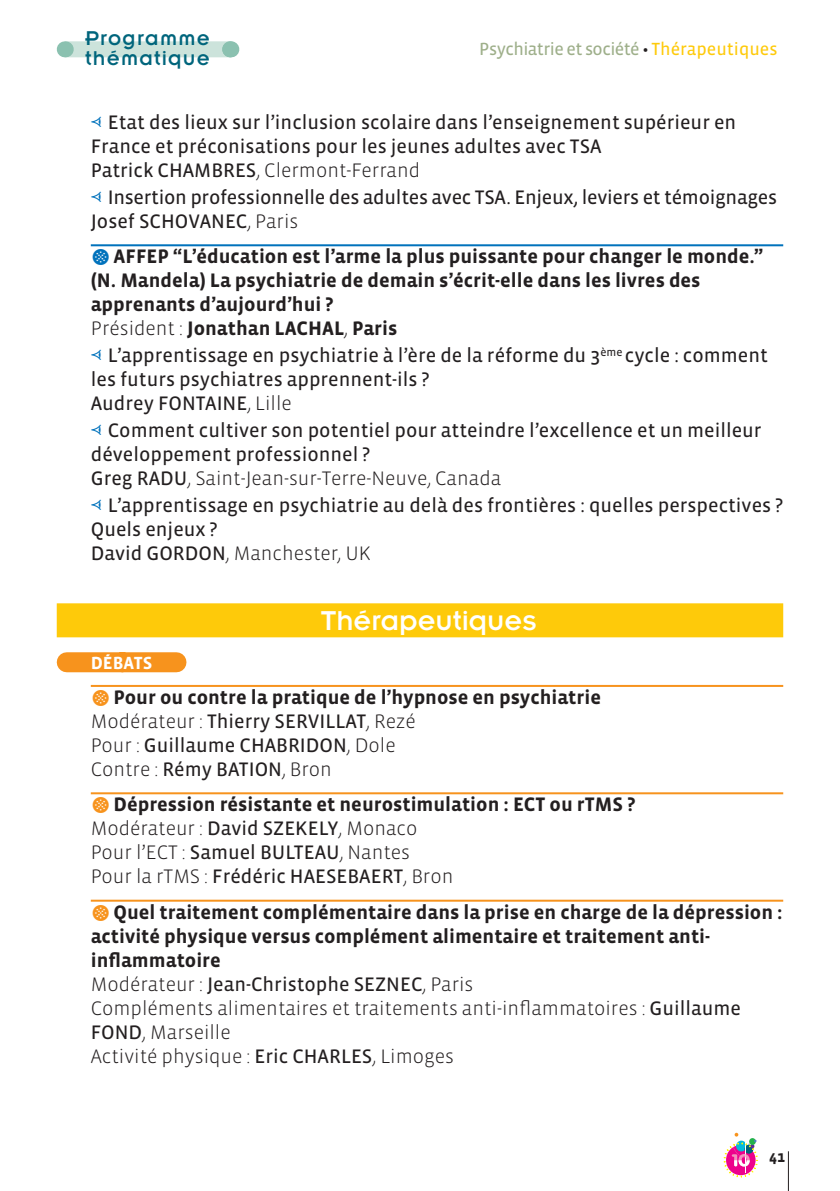
<style>
.page{position:relative;width:840px;height:1191px;background:#fff}
.page>*{position:absolute;margin:0;border:0;box-sizing:border-box;transform-origin:0 0}
.t1{font:30px "Insignia";color:#fff}
.t2{font:22px/20px "Insignia";letter-spacing:.055em;color:#00657c}
.t3{font:20px/24px "Vista Sans Reg";color:#231f20}
.t4{font:700 20px/24px "Vista Sans";color:#231f20}
.t5{font:300 20px/24px "Vista Sans";color:#231f20}
.t6{font:18px "Vista Sans Reg";letter-spacing:-.03em;color:#9eaf8a}
.t7{font:700 18px "Vista Sans";color:#fff}
.t8{font:700 16px "Vista Sans";color:#231f20}
.s1{color:#231f20}
.s2{color:#feca0a}
.s3{font-family:"Mini Pics Digidings";color:#0072bc}
.s4{font-family:"Vista Sans Reg";font-weight:400}
.s5{font-family:"Vista Sans";font-weight:300}
.s6{font-family:"Button Bonus Circle Negative";font-weight:400;color:#0072bc}
.s7{font-weight:300}
.s8{font-family:"Button Bonus Circle Negative";font-weight:400;color:#f7931d}
</style>
<div class="page">
<hr style="left:787px;top:1151px;width:1px;height:40px;background:#231f20">
<svg style="left:723px;top:1132px;width:36px;height:45px"></svg>
<div style="left:65px;top:41px;width:165px;height:16px;background:#cce3db"></div>
<svg style="left:65px;top:41px;width:1px;height:16px"></svg>
<svg style="left:147px;top:41px;width:84px;height:16px"></svg>
<hr style="left:91px;top:244px;width:691px;height:2px;background:#0072bc">
<div style="left:57px;top:603px;width:725px;height:34px;background:#feca0a"></div>
<div style="left:67px;top:652px;width:109px;height:20px;background:#f7931d"></div>
<hr style="left:91px;top:685px;width:691px;height:2px;background:#f7931d">
<hr style="left:91px;top:792px;width:691px;height:2px;background:#f7931d">
<hr style="left:91px;top:899px;width:691px;height:2px;background:#f7931d">
<p class="t2" style="left:85px;top:28px;width:126px">Programme thématique</p>
<p class="t6" style="left:479px;top:40px;width:299px">Psychiatrie et société <span class="s1">•</span> <span class="s2">Thérapeutiques</span></p>
<p class="t3" style="left:91px;top:111px;width:646px"><span class="s3">,</span> Etat des lieux sur l’inclusion scolaire dans l’enseignement supérieur en<br>France et préconisations pour les jeunes adultes avec TSA</p>
<p class="t5" style="left:91px;top:159px;width:331px"><span class="s4">Patrick CHAMBRES</span>, Clermont-Ferrand</p>
<p class="t3" style="left:91px;top:186px;width:687px"><span class="s3">,</span> Insertion professionnelle des adultes avec TSA. Enjeux, leviers et témoignages<br>Josef SCHOVANEC<span class="s5">, Paris</span></p>
<p class="t4" style="left:91px;top:245px;width:673px"><span class="s6">K</span>AFFEP “L’éducation est l’arme la plus puissante pour changer le monde.” (N. Mandela) La psychiatrie de demain s’écrit-elle dans les livres des apprenants d’aujourd’hui ?<br><span class="s7">Président :</span> Jonathan LACHAL<span class="s7">,</span> Paris</p>
<p class="t3" style="left:91px;top:344px;width:678px"><span class="s3">,</span> L’apprentissage en psychiatrie à l’ère de la réforme du 3<sup>ème</sup> cycle : comment les futurs psychiatres apprennent-ils ?<br>Audrey FONTAINE<span class="s5">, Lille</span></p>
<p class="t3" style="left:91px;top:419px;width:672px"><span class="s3">,</span> Comment cultiver son potentiel pour atteindre l’excellence et un meilleur développement professionnel ?</p>
<p class="t5" style="left:91px;top:467px;width:412px"><span class="s4">Greg RADU</span>, Saint-Jean-sur-Terre-Neuve, Canada</p>
<p class="t3" style="left:91px;top:493px;width:693px"><span class="s3">,</span> L’apprentissage en psychiatrie au delà des frontières : quelles perspectives ?<br>Quels enjeux ?</p>
<p class="t5" style="left:91px;top:541px;width:281px"><span class="s4">David GORDON</span>, Manchester, UK</p>
<h1 class="t1" style="left:320px;top:605px;width:217px">Thérapeutiques</h1>
<p class="t7" style="left:91px;top:653px;width:63px">DÉBATS</p>
<p class="t4" style="left:91px;top:685px;width:511px"><span class="s8">K</span>Pour ou contre la pratique de l’hypnose en psychiatrie<br><span class="s7">Modérateur :</span> <span class="s4">Thierry SERVILLAT</span><span class="s7">, Rezé</span></p>
<p class="t3" style="left:91px;top:733px;width:306px"><span class="s5">Pour :</span> Guillaume CHABRIDON<span class="s5">, Dole</span></p>
<p class="t4" style="left:91px;top:752px;width:546px;line-height:35.4px"><span class="s7">Contre :</span> <span class="s4">Rémy BATION</span><span class="s7">, Bron<br></span><span class="s8">K</span>Dépression résistante et neurostimulation : ECT ou rTMS ?</p>
<p class="t5" style="left:91px;top:817px;width:328px">Modérateur : <span class="s4">David SZEKELY</span>, Monaco<br>Pour l’ECT : <span class="s4">Samuel BULTEAU</span>, Nantes</p>
<p class="t3" style="left:91px;top:865px;width:364px"><span class="s5">Pour la rTMS :</span> Frédéric HAESEBAERT<span class="s5">, Bron</span></p>
<p class="t4" style="left:91px;top:900px;width:693px"><span class="s8">K</span>Quel traitement complémentaire dans la prise en charge de la dépression : activité physique versus complément alimentaire et traitement anti&shy;inflammatoire</p>
<p class="t3" style="left:91px;top:972px;width:384px"><span class="s5">Modérateur :</span> Jean-Christophe SEZNEC<span class="s5">, Paris</span></p>
<p class="t5" style="left:91px;top:996px;width:651px">Compléments alimentaires et traitements anti-inflammatoires : <span class="s4">Guillaume<br>FOND</span>, Marseille<br>Activité physique : <span class="s4">Eric CHARLES</span>, Limoges</p>
<p class="t8" style="left:768px;top:1148px;width:17px">41</p>
</div>
